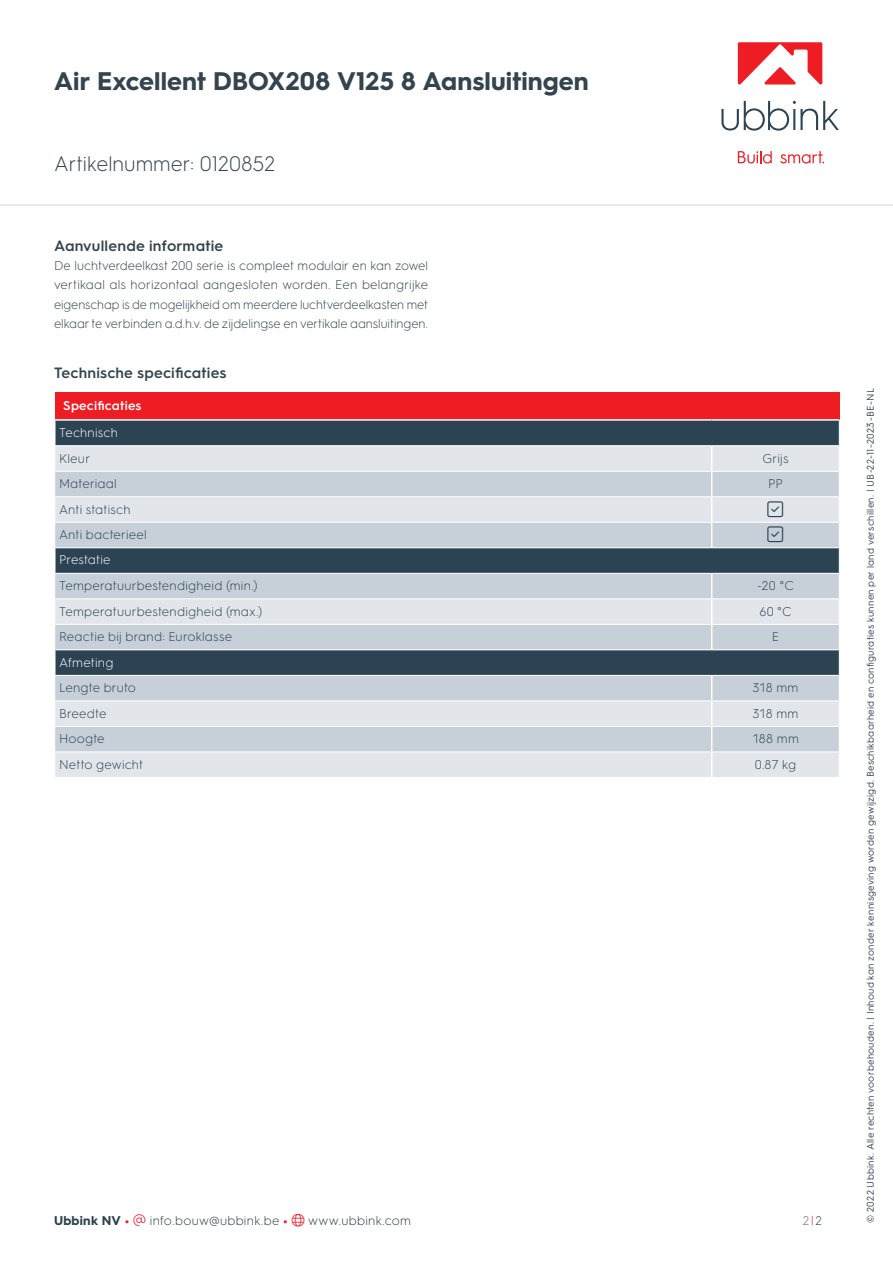
<style>
.page{position:relative;width:893px;height:1263px;background:#fff}
.page>*{position:absolute;margin:0;border:0;box-sizing:border-box;transform-origin:0 0}
.t1{font:700 25.5px "HGS3";letter-spacing:.005em;color:#33444f}
.t2{font:300 21px "HGS3";color:#33444f}
.t3{font:300 18px "Font Awesome 6 Pro";color:#2c4354}
.t4{font:600 15px "HGS3";letter-spacing:.01em;color:#33444f}
.t5{font:300 12.75px/19.2px "HGS3";color:#33444f;text-align:justify}
.t6{font:300 12.75px "HGS3";letter-spacing:.015em;color:#2c4354}
.t7{font:300 12.75px "HGS3";letter-spacing:.02em;color:#2c424c}
.t8{font:300 12.75px "HGS3";letter-spacing:.01em;color:#fff}
.t9{font:600 12.75px "HGS3";letter-spacing:.015em;color:#fff}
.t10{font:300 12.6px "HGS3";color:#66737c}
.t11{font:9.75px "HGS3";letter-spacing:.03em;color:#33444f}
.s1{font-weight:700}
.s2{font-weight:700;color:#e31e25}
.s3{color:#ee1f2d}
.s4{color:#e31e25}
.s5{color:#33444f}
</style>
<div class="page">
<div style="left:55px;top:392px;width:784px;height:28px;background:#ee1d23"></div>
<div style="left:56px;top:421px;width:783px;height:24px;background:#2c4354"></div>
<div style="left:55px;top:446px;width:784px;height:331px;background:#e2e6eb"></div>
<svg style="left:55px;top:472px;width:784px;height:279px;fill:#c7d0d9"></svg>
<hr style="left:54px;top:419px;width:658px;height:2px;background:#fff">
<hr style="left:712px;top:419px;width:127px;height:2px;background:#fff">
<hr style="left:55px;top:471px;width:657px;height:1px;background:#fff">
<hr style="left:712px;top:471px;width:127px;height:1px;background:#fff">
<hr style="left:55px;top:496px;width:657px;height:1px;background:#fff">
<hr style="left:712px;top:496px;width:127px;height:1px;background:#fff">
<hr style="left:55px;top:522px;width:657px;height:1px;background:#fff">
<hr style="left:712px;top:522px;width:127px;height:1px;background:#fff">
<svg style="left:711px;top:446px;width:1px;height:101px"></svg>
<hr style="left:54px;top:547px;width:658px;height:1px;background:#fff">
<hr style="left:712px;top:547px;width:128px;height:1px;background:#fff">
<hr style="left:54px;top:548px;width:2px;height:25px;background:#fff">
<hr style="left:54px;top:573px;width:658px;height:1px;background:#fff">
<hr style="left:712px;top:573px;width:128px;height:1px;background:#fff">
<hr style="left:55px;top:598px;width:657px;height:1px;background:#fff">
<hr style="left:712px;top:598px;width:127px;height:1px;background:#fff">
<hr style="left:55px;top:624px;width:657px;height:1px;background:#fff">
<hr style="left:712px;top:624px;width:127px;height:1px;background:#fff">
<svg style="left:711px;top:574px;width:1px;height:75px"></svg>
<hr style="left:54px;top:649px;width:658px;height:1px;background:#fff">
<hr style="left:712px;top:649px;width:128px;height:1px;background:#fff">
<hr style="left:54px;top:650px;width:2px;height:25px;background:#fff">
<hr style="left:54px;top:675px;width:658px;height:1px;background:#fff">
<hr style="left:712px;top:675px;width:128px;height:1px;background:#fff">
<hr style="left:55px;top:700px;width:657px;height:1px;background:#fff">
<hr style="left:712px;top:700px;width:127px;height:1px;background:#fff">
<hr style="left:55px;top:726px;width:657px;height:1px;background:#fff">
<hr style="left:712px;top:726px;width:127px;height:1px;background:#fff">
<hr style="left:55px;top:751px;width:657px;height:1px;background:#fff">
<hr style="left:712px;top:751px;width:127px;height:1px;background:#fff">
<svg style="left:711px;top:676px;width:1px;height:101px"></svg>
<svg style="left:839px;top:421px;width:1px;height:255px"></svg>
<hr style="left:0;top:204px;width:893px;height:2px;background:#e1e4e6">
<svg style="left:721px;top:101px;width:118px;height:30px"></svg>
<svg style="left:738px;top:151px;width:34px;height:13px"></svg>
<svg style="left:780px;top:151px;width:44px;height:13px"></svg>
<svg style="left:738px;top:42px;width:84px;height:43px"></svg>
<svg style="left:768px;top:501px;width:15px;height:16px"></svg>
<svg style="left:768px;top:527px;width:15px;height:15px"></svg>
<h1 class="t1" style="left:54px;top:63px;width:536px">Air Excellent DBOX208 V125 8 Aansluitingen</h1>
<h2 class="t2" style="left:54px;top:150px;width:223px">Artikelnummer: 0120852</h2>
<p class="t4" style="left:54px;top:235px;width:171px">Aanvullende informatie</p>
<p class="t5" style="left:54px;top:255px;width:376px">De luchtverdeelkast 200 serie is compleet modulair en kan zowel vertikaal als horizontaal aangesloten worden. Een belangrijke eigenschap is de mogelijkheid om meerdere luchtverdeelkasten met elkaar te verbinden a.d.h.v. de zijdelingse en vertikale aansluitingen.</p>
<p class="t4" style="left:54px;top:362px;width:174px">Technische specificaties</p>
<p class="t9" style="left:63px;top:396px;width:80px">Specificaties</p>
<p class="t8" style="left:59px;top:424px;width:60px">Technisch</p>
<p class="t6" style="left:59px;top:450px;width:33px">Kleur</p>
<p class="t6" style="left:762px;top:450px;width:28px">Grijs</p>
<p class="t6" style="left:59px;top:475px;width:59px">Materiaal</p>
<p class="t6" style="left:768px;top:475px;width:16px">PP</p>
<p class="t6" style="left:59px;top:501px;width:73px">Anti statisch</p>
<h3 class="t3" style="left:768px;top:500px;width:17px">▲❑◆</h3>
<p class="t6" style="left:59px;top:526px;width:89px">Anti bacterieel</p>
<h3 class="t3" style="left:768px;top:526px;width:17px">▲❑◆</h3>
<p class="t8" style="left:59px;top:551px;width:53px">Prestatie</p>
<p class="t6" style="left:59px;top:577px;width:200px">Temperatuurbestendigheid (min.)</p>
<p class="t6" style="left:757px;top:577px;width:38px">-20 °C</p>
<p class="t6" style="left:59px;top:603px;width:205px">Temperatuurbestendigheid (max.)</p>
<p class="t6" style="left:759px;top:603px;width:34px">60 °C</p>
<p class="t6" style="left:59px;top:628px;width:175px">Reactie bij brand: Euroklasse</p>
<p class="t6" style="left:772px;top:628px;width:9px">E</p>
<p class="t8" style="left:59px;top:653px;width:56px">Afmeting</p>
<p class="t6" style="left:59px;top:679px;width:78px">Lengte bruto</p>
<p class="t6" style="left:752px;top:679px;width:47px">318 mm</p>
<p class="t6" style="left:59px;top:705px;width:49px">Breedte</p>
<p class="t6" style="left:752px;top:705px;width:47px">318 mm</p>
<p class="t6" style="left:59px;top:730px;width:47px">Hoogte</p>
<p class="t6" style="left:752px;top:730px;width:48px">188 mm</p>
<p class="t6" style="left:59px;top:756px;width:86px">Netto gewicht</p>
<p class="t6" style="left:755px;top:756px;width:43px">0.87 kg</p>
<p class="t7" style="left:54px;top:1211px;width:359px"><span class="s1">Ubbink NV</span> <span class="s2">•</span> <span class="s3">▼</span> info.bouw@ubbink.be <span class="s2">•</span> <span class="s3">●□</span> www.ubbink.com</p>
<p class="t10" style="left:803px;top:1212px;width:21px">2<span class="s4">|</span><span class="s5">2</span></p>
<p class="t11" style="left:864px;top:1222px;width:835px;rotate:-90deg">© 2022 Ubbink. Alle rechten voorbehouden. | Inhoud kan zonder kennisgeving worden gewijzigd. Beschikbaarheid en configuraties kunnen per land verschillen. | UB-22-11-2023-BE-NL</p>
</div>
